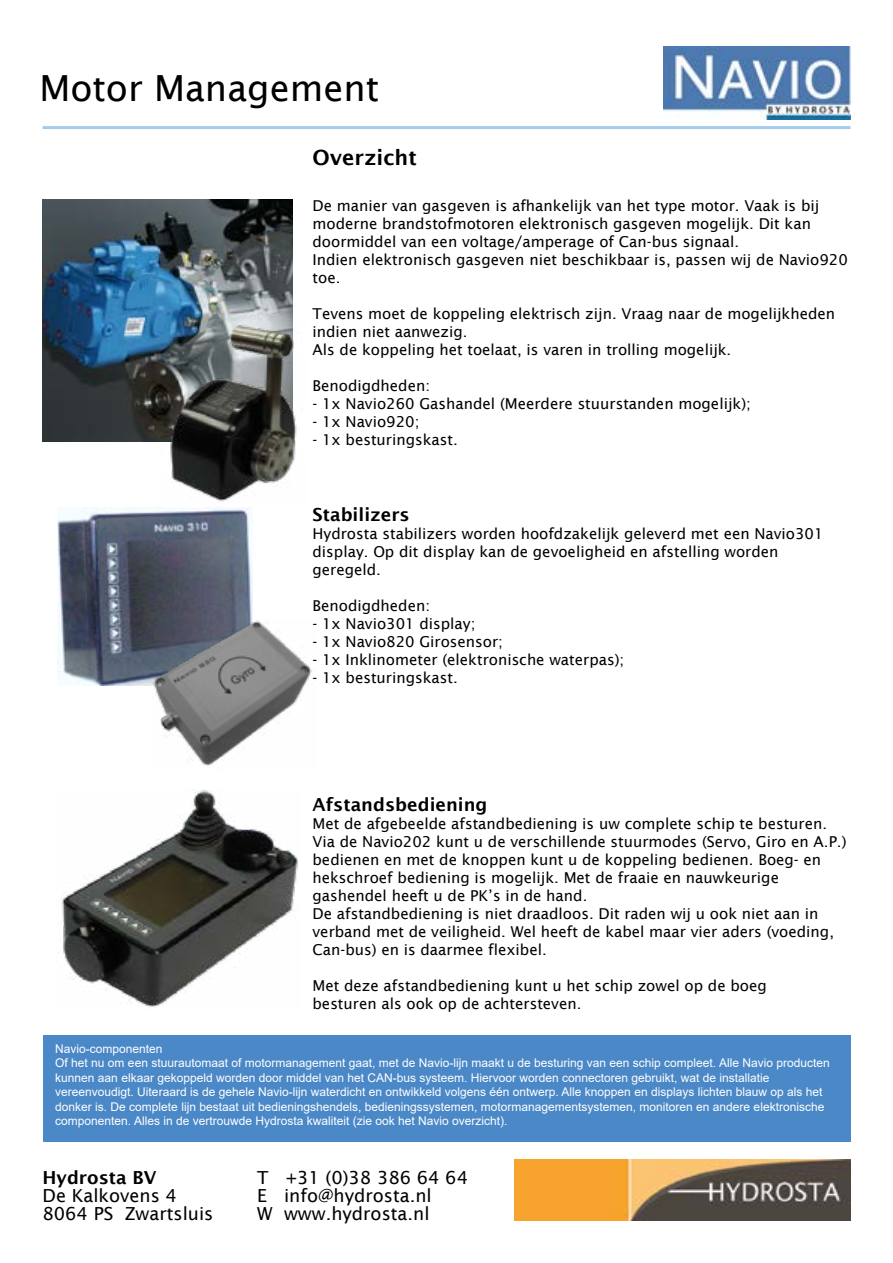
<style>
.page{position:relative;width:893px;height:1263px;background:#fff}
.page>*{position:absolute;margin:0;border:0;box-sizing:border-box;transform-origin:0 0}
.t1{font:36px "Lucida Sans";color:#000}
.t2{font:600 21px "Lucida Sans";color:#000}
.t3{font:18px/18px "Lucida Sans";color:#000}
.t4{font:600 18px "Lucida Sans";color:#000}
.t5{font:15px/18px "Lucida Sans";color:#000}
.t6{font:12px/14.4px "Arial";color:#fff}
</style>
<div class="page">
<img style="left:514px;top:1159px;width:336px;height:61px">
<hr style="left:43px;top:126px;width:807px;height:3px;background:#a2cdef">
<img style="left:664px;top:47px;width:186px;height:72px">
<div style="left:43px;top:1035px;width:808px;height:106px;background:#4b88c7"></div>
<img style="left:43px;top:200px;width:249px;height:241px">
<img style="left:161px;top:319px;width:136px;height:183px">
<img style="left:58px;top:507px;width:194px;height:179px">
<img style="left:151px;top:620px;width:161px;height:147px">
<img style="left:61px;top:790px;width:237px;height:217px">
<h1 class="t1" style="left:39px;top:67px;width:341px">Motor Management</h1>
<h2 class="t2" style="left:313px;top:146px;width:106px">Overzicht</h2>
<p class="t5" style="left:313px;top:197px;width:537px">De manier van gasgeven is afhankelijk van het type motor. Vaak is bij moderne brandstofmotoren elektronisch gasgeven mogelijk. Dit kan doormiddel van een voltage/amperage of Can-bus signaal.<br>Indien elektronisch gasgeven niet beschikbaar is, passen wij de Navio920 toe.</p>
<p class="t5" style="left:313px;top:305px;width:524px">Tevens moet de koppeling elektrisch zijn. Vraag naar de mogelijkheden indien niet aanwezig.<br>Als de koppeling het toelaat, is varen in trolling mogelijk.</p>
<p class="t5" style="left:313px;top:377px;width:119px">Benodigdheden:</p>
<p class="t5" style="left:313px;top:395px;width:440px">- 1x Navio260 Gashandel (Meerdere stuurstanden mogelijk);</p>
<p class="t5" style="left:313px;top:413px;width:108px">- 1x Navio920;</p>
<p class="t5" style="left:313px;top:431px;width:147px">- 1x besturingskast.</p>
<p class="t4" style="left:313px;top:504px;width:99px">Stabilizers</p>
<p class="t5" style="left:313px;top:525px;width:512px">Hydrosta stabilizers worden hoofdzakelijk geleverd met een Navio301 display. Op dit display kan de gevoeligheid en afstelling worden geregeld.</p>
<p class="t5" style="left:313px;top:597px;width:119px">Benodigdheden:</p>
<p class="t5" style="left:313px;top:615px;width:164px">- 1x Navio301 display;</p>
<p class="t5" style="left:313px;top:633px;width:192px">- 1x Navio820 Girosensor;</p>
<p class="t5" style="left:313px;top:651px;width:313px">- 1x Inklinometer (elektronische waterpas);</p>
<p class="t5" style="left:313px;top:669px;width:147px">- 1x besturingskast.</p>
<p class="t4" style="left:313px;top:794px;width:176px">Afstandsbediening</p>
<p class="t5" style="left:313px;top:815px;width:536px">Met de afgebeelde afstandbediening is uw complete schip te besturen.<br>Via de Navio202 kunt u de verschillende stuurmodes (Servo, Giro en A.P.) bedienen en met de knoppen kunt u de koppeling bedienen. Boeg- en hekschroef bediening is mogelijk. Met de fraaie en nauwkeurige gashendel heeft u de PK’s in de hand.<br>De afstandbediening is niet draadloos. Dit raden wij u ook niet aan in verband met de veiligheid. Wel heeft de kabel maar vier aders (voeding, Can-bus) en is daarmee flexibel.</p>
<p class="t5" style="left:313px;top:977px;width:456px">Met deze afstandbediening kunt u het schip zowel op de boeg besturen als ook op de achtersteven.</p>
<p class="t6" style="left:55px;top:1041px;width:776px">Navio-componenten<br>Of het nu om een stuurautomaat of motormanagement gaat, met de Navio-lijn maakt u de besturing van een schip compleet. Alle Navio producten kunnen aan elkaar gekoppeld worden door middel van het CAN-bus systeem. Hiervoor worden connectoren gebruikt, wat de installatie vereenvoudigt. Uiteraard is de gehele Navio-lijn waterdicht en ontwikkeld volgens één ontwerp. Alle knoppen en displays lichten blauw op als het donker is. De complete lijn bestaat uit bedieningshendels, bedieningssystemen, motormanagementsystemen, monitoren en andere elektronische componenten. Alles in de vertrouwde Hydrosta kwaliteit (zie ook het Navio overzicht).</p>
<p class="t4" style="left:43px;top:1167px;width:115px">Hydrosta BV</p>
<p class="t3" style="left:43px;top:1186px;width:172px">De Kalkovens 4<br>8064 PS Zwartsluis</p>
<p class="t3" style="left:257px;top:1168px;width:212px">T +31 (0)38 386 64 64<br>E info@hydrosta.nl<br>W www.hydrosta.nl</p>
</div>
